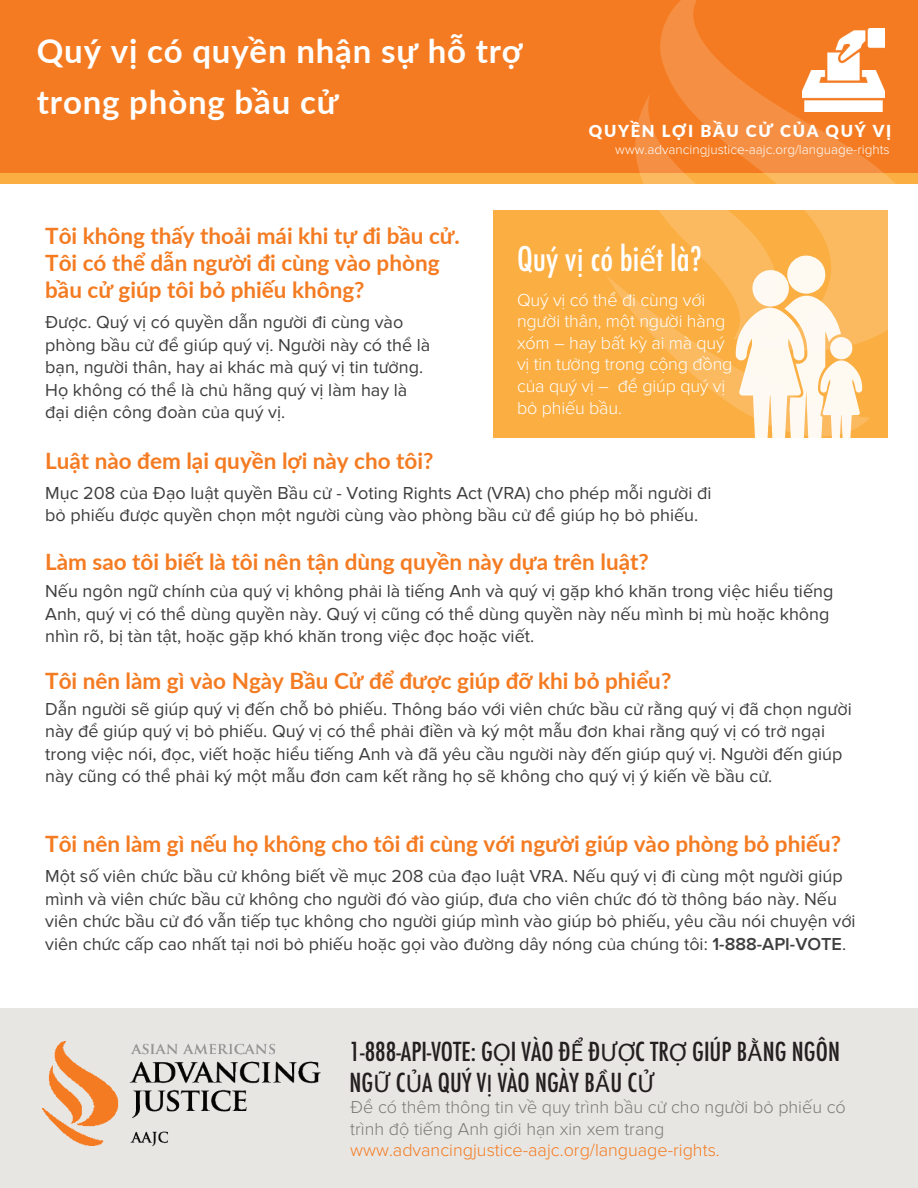
<style>
.page{position:relative;width:918px;height:1188px;background:#fff}
.page>*{position:absolute;margin:0;border:0;box-sizing:border-box;transform-origin:0 0}
.t1{font:700 33px/51px "Lato";letter-spacing:.025em;color:#fff}
.t2{font:500 condensed 33px "Futura";color:#fff}
.t3{font:500 condensed 25.5px/30.6px "Futura";color:#231f20}
.t4{font:700 22.5px/27px "Lato";color:#f47b21}
.t5{font:18px/22.5px "Proxima Nova";color:#3e3e3f}
.t6{font:300 18px/21.6px "Proxima Nova";letter-spacing:-.01em;color:#fff}
.t7{font:300 18px/21.6px "Proxima Nova";color:#7c7a75}
.t8{font:300 18px "Proxima Nova";color:#f47b21}
.t9{font:900 16.5px "Lato";letter-spacing:.1em;color:#fff}
.t10{font:300 13.5px "Proxima Nova";color:#fff}
.s1{font-family:"Myriad Pro";font-weight:400;font-stretch:normal}
.s2{font-weight:600}
</style>
<div class="page">
<div style="left:0;top:119px;width:918px;height:65px;background:#fbae42"></div>
<div style="left:0;top:0;width:918px;height:172px;background:#f47b21"></div>
<div style="left:493px;top:210px;width:395px;height:227px;background:#fbae42"></div>
<svg style="left:660px;top:0;width:258px;height:339px"></svg>
<div style="left:0;top:1008px;width:918px;height:180px;background:#e8e6e3"></div>
<img style="left:43px;top:1041px;width:277px;height:105px">
<img style="left:802px;top:29px;width:83px;height:82px">
<svg style="left:606px;top:94px;width:264px;height:344px"></svg>
<h1 class="t1" style="left:37px;top:24px;width:487px">Quý vị có quyền nhận sự hỗ trợ trong phòng bầu cử</h1>
<p class="t9" style="left:589px;top:118px;width:304px">QUYỀN LỢI BẦU CỬ CỦA QUÝ VỊ</p>
<p class="t10" style="left:615px;top:142px;width:276px">www.advancingjustice-aajc.org/language-rights</p>
<p class="t4" style="left:45px;top:221px;width:416px">Tôi không thấy thoải mái khi tự đi bầu cử.<br>Tôi có thể dẫn người đi cùng vào phòng bầu cử giúp tôi bỏ phiếu không?</p>
<p class="t5" style="left:45px;top:311px;width:387px">Được. Quý vị có quyền dẫn người đi cùng vào phòng bầu cử để giúp quý vị. Người này có thể là bạn, người thân, hay ai khác mà quý vị tin tưởng.<br>Họ không có thể là chủ hãng quý vị làm hay là đại diện công đoàn của quý vị.</p>
<p class="t4" style="left:45px;top:446px;width:390px">Luật nào đem lại quyền lợi này cho tôi?</p>
<p class="t5" style="left:45px;top:482px;width:668px">Mục 208 của Đạo luật quyền Bầu cử - Voting Rights Act (VRA) cho phép mỗi người đi bỏ phiếu được quyền chọn một người cùng vào phòng bầu cử để giúp họ bỏ phiếu.</p>
<p class="t4" style="left:45px;top:547px;width:605px">Làm sao tôi biết là tôi nên tận dùng quyền này dựa trên luật?</p>
<h1 class="t2" style="left:517px;top:237px;width:187px">Quý v<span class="s1">ị</span> có bi<span class="s1">ế</span>t là?</h1>
<p class="t6" style="left:517px;top:289px;width:217px">Quý vị có thể đi cùng với người thân, một người hàng xóm – hay bất kỳ ai mà quý vị tin tưởng trong cộng đồng của quý vị – để giúp quý vị bỏ phiếu bầu.</p>
<p class="t5" style="left:45px;top:580px;width:790px">Nếu ngôn ngữ chính của quý vị không phải là tiếng Anh và quý vị gặp khó khăn trong việc hiểu tiếng<br>Anh, quý vị có thể dùng quyền này. Quý vị cũng có thể dùng quyền này nếu mình bị mù hoặc không nhìn rõ, bị tàn tật, hoặc gặp khó khăn trong việc đọc hoặc viết.</p>
<p class="t4" style="left:45px;top:666px;width:628px">Tôi nên làm gì vào Ngày Bầu Cử để được giúp đỡ khi bỏ phiểu?</p>
<p class="t5" style="left:45px;top:698px;width:808px">Dẫn người sẽ giúp quý vị đến chỗ bỏ phiếu. Thông báo với viên chức bầu cử rằng quý vị đã chọn người này để giúp quý vị bỏ phiếu. Quý vị có thể phải điền và ký một mẫu đơn khai rằng quý vị có trở ngại trong việc nói, đọc, viết hoặc hiểu tiếng Anh và đã yêu cầu người này đến giúp quý vị. Người đến giúp này cũng có thể phải ký một mẫu đơn cam kết rằng họ sẽ không cho quý vị ý kiến về bầu cử.</p>
<p class="t4" style="left:45px;top:830px;width:798px">Tôi nên làm gì nếu họ không cho tôi đi cùng với người giúp vào phòng bỏ phiếu?</p>
<p class="t5" style="left:45px;top:865px;width:812px">Một số viên chức bầu cử không biết về mục 208 của đạo luật VRA. Nếu quý vị đi cùng một người giúp mình và viên chức bầu cử không cho người đó vào giúp, đưa cho viên chức đó tờ thông báo này. Nếu viên chức bầu cử đó vẫn tiếp tục không cho người giúp mình vào giúp bỏ phiếu, yêu cầu nói chuyện với viên chức cấp cao nhất tại nơi bỏ phiếu hoặc gọi vào đường dây nóng của chúng tôi: <span class="s2">1-888-API-VOTE</span>.</p>
<h2 class="t3" style="left:350px;top:1037px;width:492px">1-888-API-VOTE: G<span class="s1">Ọ</span>I VÀO Đ<span class="s1">Ể</span> Đ<span class="s1">ƯỢ</span>C TR<span class="s1">Ợ</span> GIÚP B<span class="s1">Ằ</span>NG NGÔN<br>NG<span class="s1">Ữ</span> C<span class="s1">Ủ</span>A QUÝ V<span class="s1">Ị</span> VÀO NGÀY B<span class="s1">Ầ</span>U C<span class="s1">Ử</span></h2>
<p class="t7" style="left:350px;top:1097px;width:497px">Để có thêm thông tin về quy trình bầu cử cho người bỏ phiếu có trình độ tiếng Anh giới hạn xin xem trang</p>
<p class="t8" style="left:350px;top:1140px;width:371px">www.advancingjustice-aajc.org/language-rights.</p>
</div>
